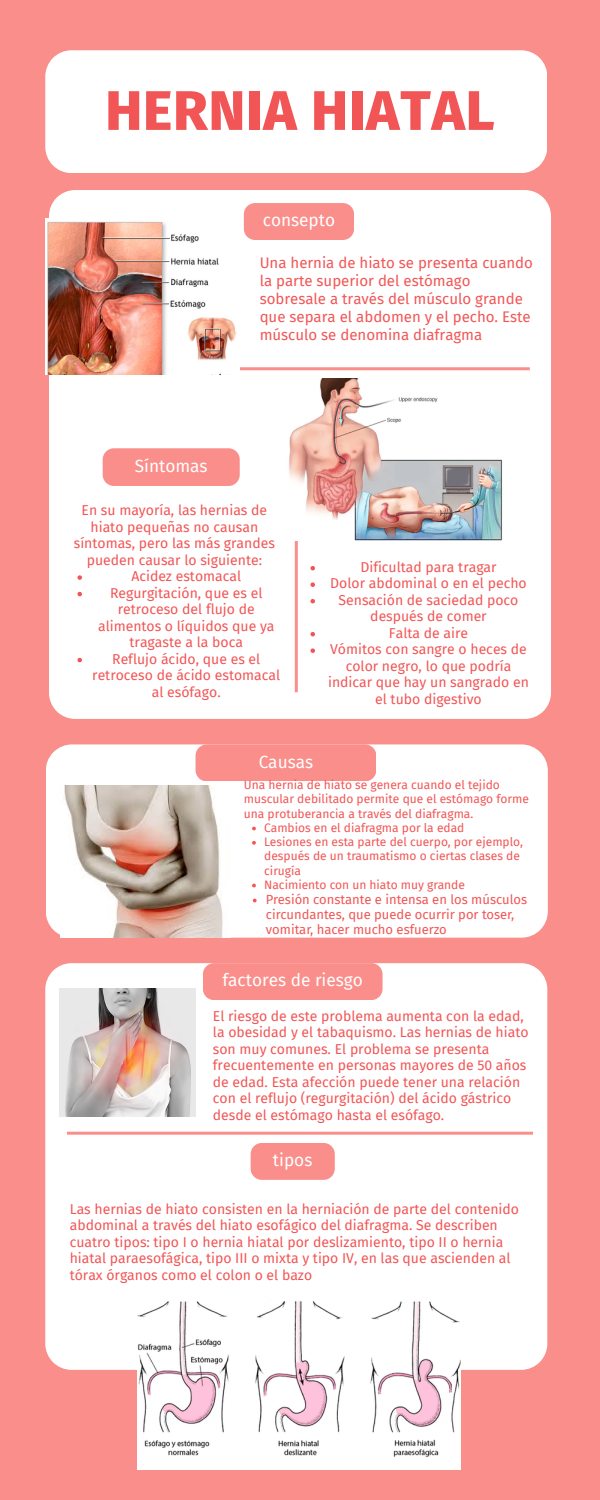
<style>
.page{position:relative;width:600px;height:1500px;background:#fa8e8b}
.page>*{position:absolute;margin:0;border:0;box-sizing:border-box;transform-origin:0 0}
.t1{font:800 55.7px "Fira Sans";letter-spacing:.015em;color:#f25555}
.t2{font:17.2px "Fira Sans";color:#fff}
.t3{font:15px/18px "Fira Sans";color:#f25555}
.t4{font:14px/16.5px "Fira Sans";color:#f25555;text-align:center}
.t5{font:13px/15px "Fira Sans";color:#f25555}
.t6{font:12px/14.2px "Fira Sans";color:#f25555}
</style>
<div class="page">
<div style="left:45px;top:50px;width:502px;height:123px;background:#fff"></div>
<div style="left:49px;top:190px;width:502px;height:529px;background:#fff"></div>
<div style="left:244px;top:203px;width:110px;height:37px;background:#fa8e8b;border-radius:11px"></div>
<hr style="left:64px;top:367px;width:466px;height:3px;background:#fa8e8b">
<div style="left:103px;top:448px;width:137px;height:38px;background:#fa8e8b;border-radius:11px"></div>
<hr style="left:295px;top:379px;width:3px;height:313px;background:#fa8e8b">
<div style="left:46px;top:744px;width:502px;height:194px;background:#fff"></div>
<div style="left:45px;top:963px;width:502px;height:407px;background:#fff"></div>
<div style="left:196px;top:744px;width:180px;height:37px;background:#fa8e8b;border-radius:11px"></div>
<hr style="left:67px;top:1132px;width:466px;height:3px;background:#fa8e8b">
<svg style="left:203px;top:963px;width:180px;height:37px"></svg>
<svg style="left:251px;top:1143px;width:84px;height:37px"></svg>
<img style="left:286px;top:379px;width:221px;height:162px">
<img style="left:45px;top:218px;width:195px;height:156px">
<img style="left:138px;top:1298px;width:322px;height:171px">
<img style="left:60px;top:785px;width:171px;height:152px">
<img style="left:60px;top:989px;width:135px;height:127px">
<svg style="left:77px;top:575px;width:5px;height:5px"></svg>
<svg style="left:77px;top:592px;width:5px;height:4px"></svg>
<svg style="left:77px;top:658px;width:5px;height:4px"></svg>
<svg style="left:310px;top:566px;width:5px;height:4px"></svg>
<svg style="left:310px;top:582px;width:5px;height:5px"></svg>
<svg style="left:310px;top:599px;width:5px;height:4px"></svg>
<svg style="left:310px;top:632px;width:5px;height:4px"></svg>
<svg style="left:310px;top:648px;width:5px;height:5px"></svg>
<svg style="left:252px;top:827px;width:4px;height:3px"></svg>
<svg style="left:252px;top:841px;width:4px;height:4px"></svg>
<svg style="left:252px;top:884px;width:4px;height:3px"></svg>
<svg style="left:253px;top:899px;width:4px;height:3px"></svg>
<p class="t1" style="left:105px;top:78px;width:391px">HERNIA HIATAL</p>
<h1 class="t2" style="left:263px;top:210px;width:74px">consepto</h1>
<h2 class="t2" style="left:135px;top:455px;width:74px">Síntomas</h2>
<p class="t3" style="left:260px;top:253px;width:275px">Una hernia de hiato se presenta cuando la parte superior del estómago sobresale a través del músculo grande que separa el abdomen y el pecho. Este músculo se denomina diafragma</p>
<p class="t4" style="left:74px;top:502px;width:203px">En su mayoría, las hernias de hiato pequeñas no causan síntomas, pero las más grandes pueden causar lo siguiente:</p>
<p class="t4" style="left:131px;top:568px;width:111px">Acidez estomacal</p>
<p class="t4" style="left:98px;top:585px;width:178px">Regurgitación, que es el retroceso del flujo de alimentos o líquidos que ya tragaste a la boca</p>
<h2 class="t4" style="left:92px;top:651px;width:189px">Reflujo ácido, que es el retroceso de ácido estomacal al esófago.</h2>
<p class="t4" style="left:360px;top:559px;width:138px">Dificultad para tragar</p>
<p class="t4" style="left:330px;top:576px;width:198px">Dolor abdominal o en el pecho</p>
<p class="t4" style="left:339px;top:592px;width:181px">Sensación de saciedad poco después de comer</p>
<p class="t4" style="left:389px;top:625px;width:81px">Falta de aire</p>
<p class="t4" style="left:328px;top:642px;width:202px">Vómitos con sangre o heces de color negro, lo que podría indicar que hay un sangrado en el tubo digestivo</p>
<h3 class="t2" style="left:259px;top:752px;width:56px">Causas</h3>
<p class="t6" style="left:244px;top:778px;width:287px">Una hernia de hiato se genera cuando el tejido muscular debilitado permite que el estómago forme una protuberancia a través del diafragma.</p>
<p class="t6" style="left:264px;top:821px;width:202px">Cambios en el diafragma por la edad</p>
<h2 class="t6" style="left:264px;top:835px;width:260px">Lesiones en esta parte del cuerpo, por ejemplo, después de un traumatismo o ciertas clases de cirugía</h2>
<h3 class="t6" style="left:264px;top:878px;width:202px">Nacimiento con un hiato muy grande</h3>
<h2 class="t5" style="left:266px;top:892px;width:263px">Presión constante e intensa en los músculos circundantes, que puede ocurrir por toser, vomitar, hacer mucho esfuerzo</h2>
<h2 class="t2" style="left:222px;top:970px;width:142px">factores de riesgo</h2>
<h3 class="t4" style="left:213px;top:1008px;width:317px;text-align:left">El riesgo de este problema aumenta con la edad, la obesidad y el tabaquismo. Las hernias de hiato son muy comunes. El problema se presenta frecuentemente en personas mayores de 50 años de edad. Esta afección puede tener una relación con el reflujo (regurgitación) del ácido gástrico desde el estómago hasta el esófago.</h3>
<h3 class="t2" style="left:273px;top:1150px;width:41px">tipos</h3>
<p class="t4" style="left:70px;top:1201px;width:451px;text-align:left">Las hernias de hiato consisten en la herniación de parte del contenido abdominal a través del hiato esofágico del diafragma. Se describen cuatro tipos: tipo I o hernia hiatal por deslizamiento, tipo II o hernia hiatal paraesofágica, tipo III o mixta y tipo IV, en las que ascienden al tórax órganos como el colon o el bazo</p>
</div>
